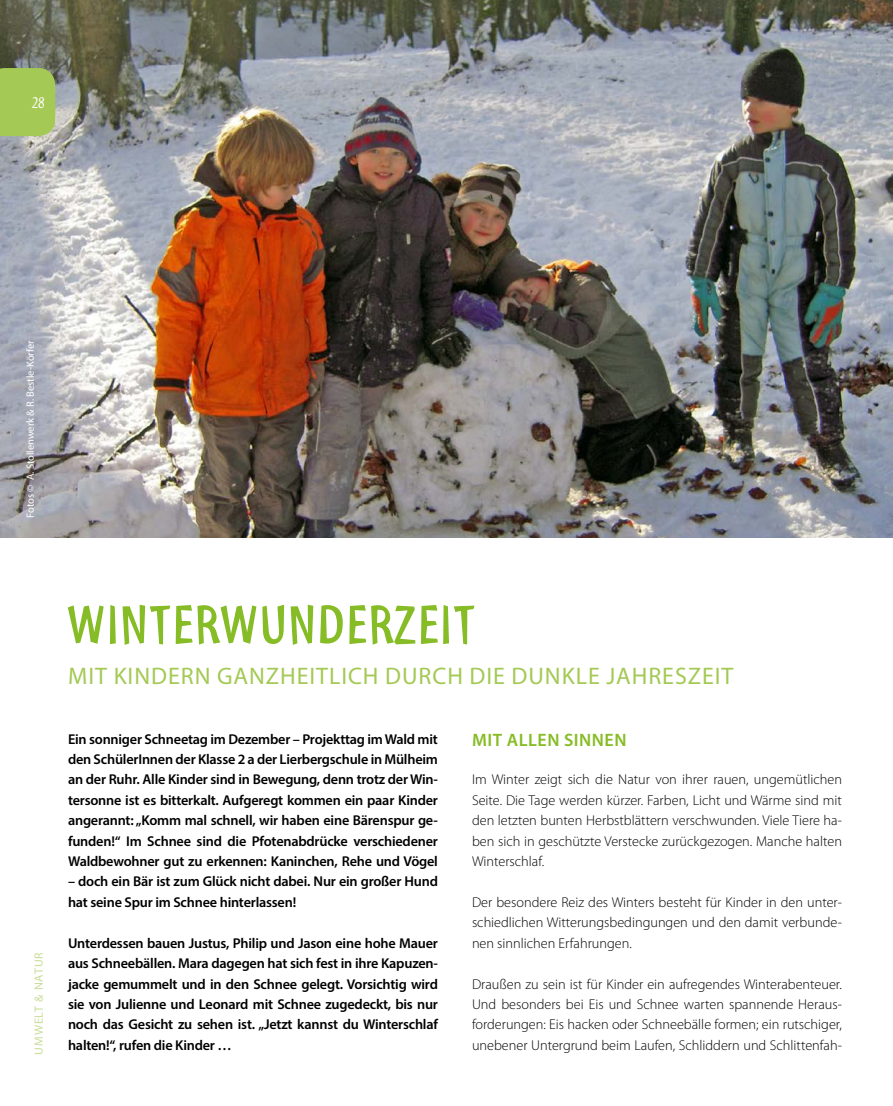
<style>
.page{position:relative;width:893px;height:1106px;background:#fff}
.page>*{position:absolute;margin:0;border:0;box-sizing:border-box;transform-origin:0 0}
.t1{font:54px "Myriad Std Tilt";letter-spacing:.05em;color:#86bc25}
.t2{font:24px "Myriad Pro";letter-spacing:.04em;color:#a4c954}
.t3{font:600 18px "Myriad Pro";letter-spacing:.03em;color:#86bc25}
.t4{font:16.5px "Myriad Std Tilt";color:#fff}
.t5{font:600 14.25px/20.4px "Myriad Pro";letter-spacing:-.015em;color:#000;text-align:justify}
.t6{font:300 14.25px/20.4px "Myriad Pro";color:#000;text-align:justify}
.t7{font:12px "Myriad Pro";letter-spacing:.08em;color:#c9de9b}
.t8{font:10.5px "Myriad Pro";color:#fff}
</style>
<div class="page">
<img style="left:0;top:0;width:893px;height:538px">
<svg style="left:67px;top:604px;width:276px;height:41px"></svg>
<svg style="left:349px;top:605px;width:126px;height:40px"></svg>
<div style="left:0;top:68px;width:55px;height:68px;background:#a4c954"></div>
<p class="t4" style="left:32px;top:93px;width:15px">28</p>
<p class="t8" style="left:24px;top:518px;width:179px;rotate:-90deg">FOTOS © A. STOLLENWERK &amp; R. BESTLE-KÖRFER</p>
<p class="t7" style="left:31px;top:1054px;width:104px;rotate:-90deg">UMWELT &amp; NATUR</p>
<h1 class="t1" style="left:68px;top:595px;width:408px">WINTERWUNDERZEIT</h1>
<h2 class="t2" style="left:68px;top:661px;width:667px">MIT KINDERN GANZHEITLICH DURCH DIE DUNKLE JAHRESZEIT</h2>
<p class="t5" style="left:68px;top:728px;width:371px">Ein sonniger Schneetag im Dezember – Projekttag im Wald mit den SchülerInnen der Klasse 2 a der Lierbergschule in Mülheim an der Ruhr. Alle Kinder sind in Bewegung, denn trotz der Win&shy;tersonne ist es bitterkalt. Aufgeregt kommen ein paar Kinder angerannt: „Komm mal schnell, wir haben eine Bärenspur ge&shy;funden!“ Im Schnee sind die Pfotenabdrücke verschiedener Waldbewohner gut zu erkennen: Kaninchen, Rehe und Vögel</p>
<p class="t5" style="left:68px;top:871px;width:371px">– doch ein Bär ist zum Glück nicht dabei. Nur ein großer Hund hat seine Spur im Schnee hinterlassen!</p>
<p class="t5" style="left:68px;top:932px;width:371px">Unterdessen bauen Justus, Philip und Jason eine hohe Mauer aus Schneebällen. Mara dagegen hat sich fest in ihre Kapuzen&shy;jacke gemummelt und in den Schnee gelegt. Vorsichtig wird sie von Julienne und Leonard mit Schnee zugedeckt, bis nur noch das Gesicht zu sehen ist. „Jetzt kannst du Winterschlaf halten!“, rufen die Kinder …</p>
<p class="t3" style="left:472px;top:728px;width:156px">Mit allen Sinnen</p>
<p class="t6" style="left:472px;top:769px;width:371px">Im Winter zeigt sich die Natur von ihrer rauen, ungemütlichen Seite. Die Tage werden kürzer. Farben, Licht und Wärme sind mit den letzten bunten Herbstblättern verschwunden. Viele Tiere ha&shy;ben sich in geschützte Verstecke zurückgezogen. Manche halten Winterschlaf.</p>
<p class="t6" style="left:472px;top:892px;width:371px">Der besondere Reiz des Winters besteht für Kinder in den unter&shy;schiedlichen Witterungsbedingungen und den damit verbunde&shy;nen sinnlichen Erfahrungen.</p>
<p class="t6" style="left:472px;top:973px;width:371px">Draußen zu sein ist für Kinder ein aufregendes Winterabenteuer.<br>Und besonders bei Eis und Schnee warten spannende Heraus&shy;forderungen: Eis hacken oder Schneebälle formen; ein rutschiger, unebener Untergrund beim Laufen, Schliddern und Schlittenfah-</p>
</div>
